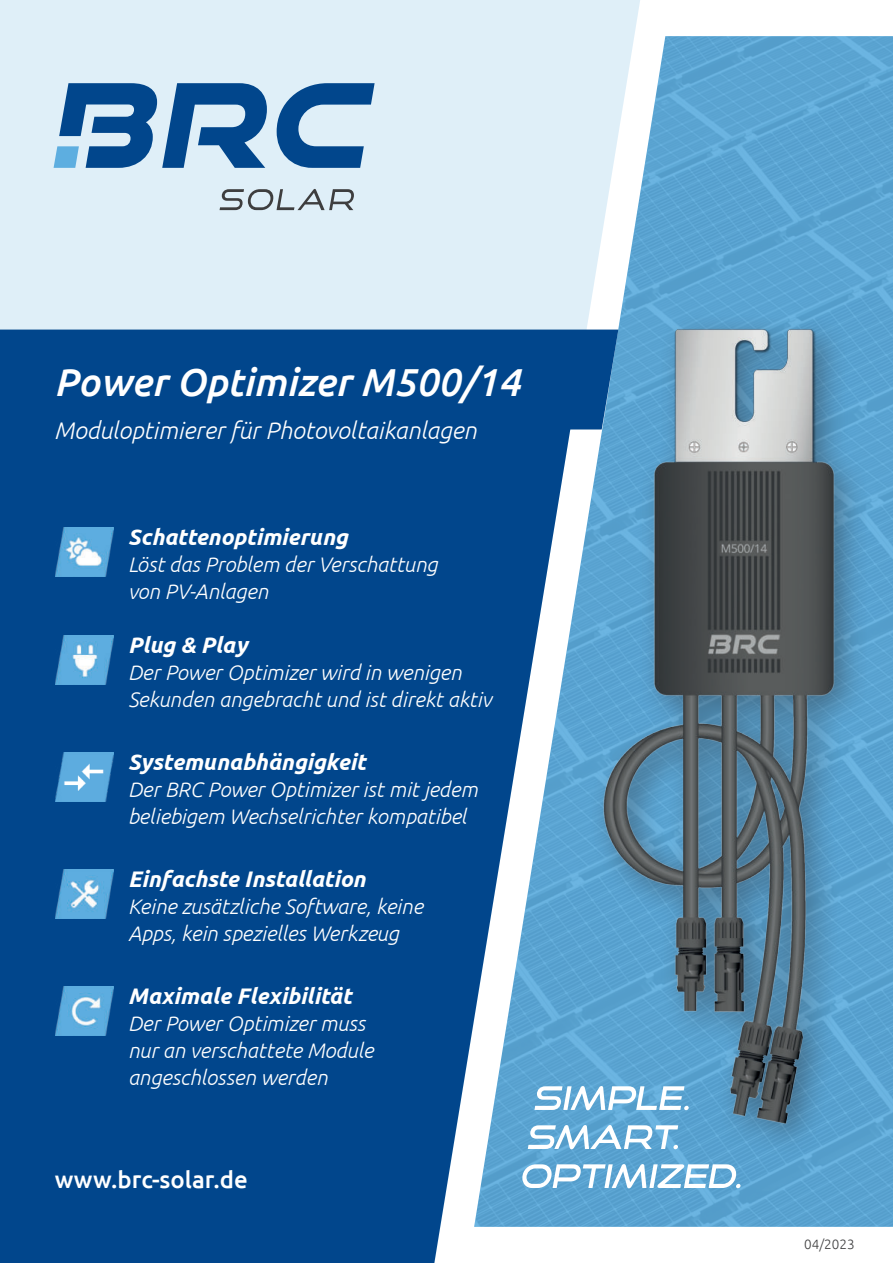
<style>
.page{position:relative;width:893px;height:1263px;background:#fff}
.page>*{position:absolute;margin:0;border:0;box-sizing:border-box;transform-origin:0 0}
.t1{font:italic 500 39px "Ubuntu";color:#fff}
.t2{font:italic 300 24px "Ubuntu";color:#fff}
.t3{font:500 24px "Ubuntu";color:#fff}
.t4{font:italic 700 22.5px "Ubuntu";color:#fff}
.t5{font:italic 300 21px/27px "Ubuntu";color:#fff}
.t6{font:300 13.5px "Ubuntu";color:#3e3e3f}
</style>
<div class="page">
<div style="left:0;top:0;width:640px;height:330px;background:#dfeff8"></div>
<div style="left:0;top:429px;width:474px;height:834px;background:#01468c"></div>
<img style="left:474px;top:36px;width:419px;height:1191px">
<svg style="left:277px;top:83px;width:98px;height:85px"></svg>
<svg style="left:54px;top:83px;width:213px;height:85px"></svg>
<svg style="left:220px;top:189px;width:134px;height:21px"></svg>
<div style="left:0;top:330px;width:571px;height:99px;background:#01468c"></div>
<img style="left:571px;top:266px;width:321px;height:939px">
<img style="left:55px;top:527px;width:58px;height:49px">
<img style="left:55px;top:986px;width:58px;height:49px">
<img style="left:55px;top:636px;width:58px;height:49px">
<img style="left:55px;top:752px;width:58px;height:50px">
<img style="left:55px;top:869px;width:58px;height:49px">
<svg style="left:534px;top:1086px;width:155px;height:24px"></svg>
<svg style="left:528px;top:1125px;width:150px;height:24px"></svg>
<svg style="left:522px;top:1164px;width:218px;height:24px"></svg>
<h1 class="t1" style="left:54px;top:365px;width:467px">Power Optimizer M500/14</h1>
<p class="t2" style="left:54px;top:420px;width:424px">Moduloptimierer für Photovoltaikanlagen</p>
<p class="t4" style="left:128px;top:527px;width:221px">Schattenoptimierung</p>
<p class="t5" style="left:128px;top:552px;width:311px">Löst das Problem der Verschattung von PV-Anlagen</p>
<p class="t4" style="left:128px;top:636px;width:121px">Plug &amp; Play</p>
<p class="t5" style="left:128px;top:660px;width:365px">Der Power Optimizer wird in wenigen<br>Sekunden angebracht und ist direkt aktiv</p>
<p class="t4" style="left:128px;top:752px;width:239px">Systemunabhängigkeit</p>
<p class="t5" style="left:128px;top:777px;width:351px">Der BRC Power Optimizer ist mit jedem beliebigem Wechselrichter kompatibel</p>
<p class="t4" style="left:128px;top:869px;width:239px">Einfachste Installation</p>
<p class="t5" style="left:128px;top:894px;width:296px">Keine zusätzliche Software, keine<br>Apps, kein spezielles Werkzeug</p>
<p class="t4" style="left:128px;top:986px;width:225px">Maximale Flexibilität</p>
<p class="t5" style="left:128px;top:1011px;width:247px">Der Power Optimizer muss nur an verschattete Module angeschlossen werden</p>
<p class="t3" style="left:55px;top:1169px;width:194px">www.brc-solar.de</p>
<p class="t6" style="left:804px;top:1238px;width:52px">04/2023</p>
</div>
